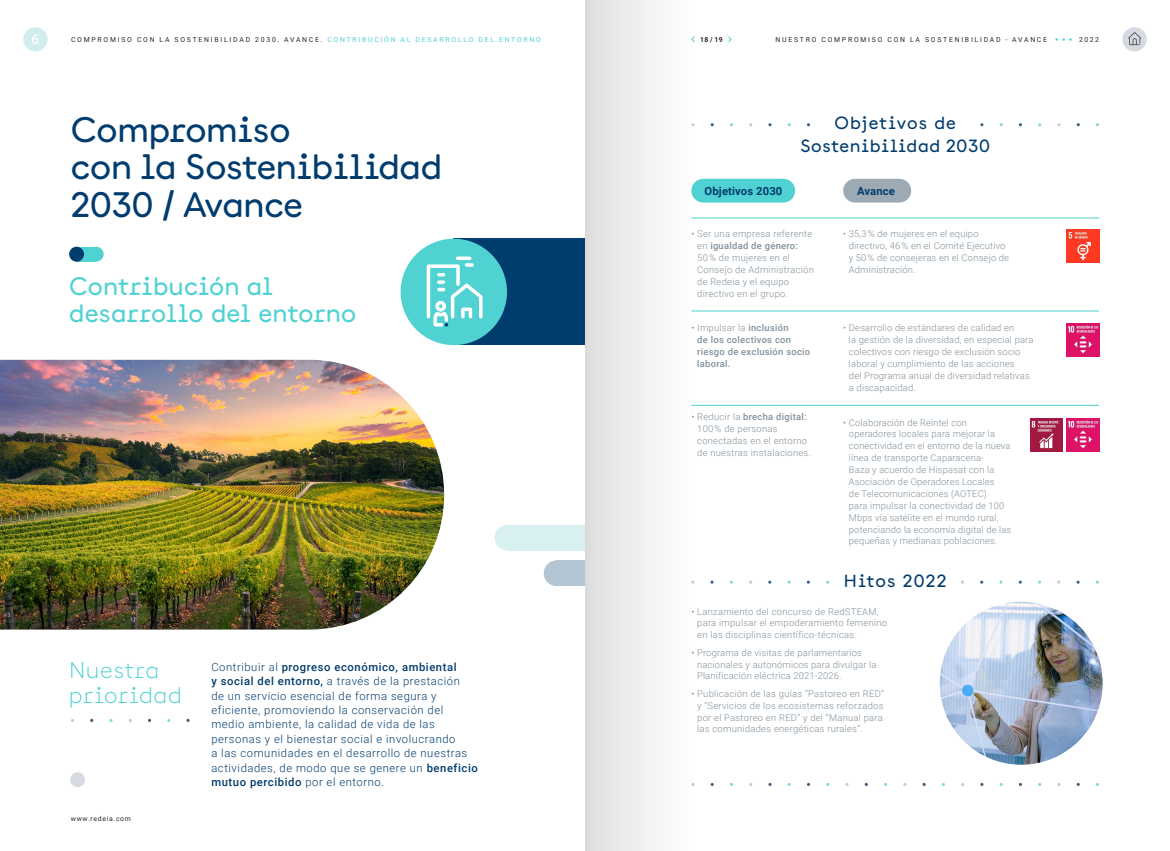
<style>
.page{position:relative;width:1170px;height:851px;background:#fff}
.page>*{position:absolute;margin:0;border:0;box-sizing:border-box;transform-origin:0 0}
.t1{font:500 35px/37.5px "Documan";color:#003c6e}
.t2{font:500 25px/27.5px "Documan";letter-spacing:.015em;color:#50d2d2}
.t3{font:300 22.5px/25px "Documan";letter-spacing:.04em;color:#50d2d2}
.t4{font:500 17.5px/22.5px "Documan";letter-spacing:.055em;color:#003c6e;text-align:center}
.t5{font:500 17.5px "Documan";letter-spacing:.075em;color:#003c6e}
.t6{font:500 13.12px "Documan";color:#fff}
.t7{font:300 11.25px/14.4px "Roboto";letter-spacing:.05em;color:#003c6e}
.t8{font:700 11.25px "Roboto";letter-spacing:.01em;color:#003c6e}
.t9{font:300 9.38px/11.9px "Roboto";letter-spacing:.02em;color:#81919b}
.t10{font:500 9.38px/11.9px "Roboto";letter-spacing:.03em;color:#81919b}
.t11{font:6.88px "Roboto";letter-spacing:.255em;color:#282827}
.t12{font:6.88px "Roboto";letter-spacing:.1em;color:#282827}
.t13{font:700 6.88px "Roboto";color:#282827}
.s1{color:#50d2d2}
.s2{font-family:"Documan";font-weight:300;font-size:10px;color:#50d2d2}
.s3{font-weight:500}
.s4{font-weight:300}
</style>
<div class="page">
<div style="left:1122px;top:27px;width:24px;height:24px;background:#d7dae2;border-radius:50%"></div>
<svg style="left:1128px;top:32px;width:13px;height:13px"></svg>
<hr style="left:691px;top:218px;width:407px;height:1px;background:#50d2d2">
<hr style="left:691px;top:405px;width:407px;height:1px;background:#50d2d2">
<hr style="left:691px;top:311px;width:407px;height:1px;background:#50d2d2">
<div style="left:854px;top:179px;width:45px;height:23px;background:#9baab4"></div>
<div style="left:703px;top:179px;width:80px;height:23px;background:#50d2d2"></div>
<div style="left:23px;top:27px;width:25px;height:24px;background:#d1eded;border-radius:50%"></div>
<svg style="left:728px;top:36px;width:4px;height:7px"></svg>
<div style="left:89px;top:247px;width:15px;height:14px;background:#50d2d2;border-radius:50%"></div>
<div style="left:77px;top:247px;width:19px;height:14px;background:#50d2d2"></div>
<div style="left:69px;top:247px;width:15px;height:14px;background:#003c6e;border-radius:50%"></div>
<div style="left:454px;top:239px;width:131px;height:106px;background:#003c6e"></div>
<div style="left:400px;top:239px;width:107px;height:106px;background:#50d2d2;border-radius:50%"></div>
<img style="left:0;top:360px;width:444px;height:269px">
<div style="left:494px;top:524px;width:26px;height:26px;background:#d8f0f0;border-radius:50%"></div>
<div style="left:507px;top:524px;width:78px;height:26px;background:#d8f0f0"></div>
<div style="left:543px;top:560px;width:26px;height:26px;background:#b3c5d3;border-radius:50%"></div>
<div style="left:556px;top:560px;width:29px;height:26px;background:#b3c5d3"></div>
<svg style="left:426px;top:256px;width:57px;height:71px"></svg>
<div style="left:585px;top:0;width:109px;height:850px;background:linear-gradient(to right,#dfdfdf,#fff)"></div>
<img style="left:1066px;top:229px;width:32px;height:33px">
<img style="left:1066px;top:323px;width:32px;height:33px">
<img style="left:1030px;top:418px;width:32px;height:33px">
<img style="left:1066px;top:418px;width:32px;height:33px">
<img style="left:939px;top:601px;width:163px;height:163px;border-radius:81px">
<svg style="left:109px;top:719px;width:4px;height:3px"></svg>
<div style="left:70px;top:772px;width:15px;height:15px;background:#d7dae2;border-radius:50%"></div>
<h3 class="t6" style="left:32px;top:28px;width:9px">6</h3>
<p class="t11" style="left:71px;top:34px;width:471px">COMPROMISO CON LA SOSTENIBILIDAD 2030. AVANCE. <span class="s1">CONTRIBUCIÓN AL DESARROLLO DEL ENTORNO</span></p>
<p class="t13" style="left:700px;top:34px;width:24px">18 / 19</p>
<p class="t11" style="left:775px;top:34px;width:325px">NUESTRO COMPROMISO CON LA SOSTENIBILIDAD - AVANCE <span class="s2">• • •</span> 2022</p>
<h1 class="t1" style="left:71px;top:105px;width:372px">Compromiso<br>con la Sostenibilidad<br>2030 / Avance</h1>
<h2 class="t2" style="left:69px;top:269px;width:288px">Contribución al desarrollo del entorno</h2>
<h3 class="t3" style="left:69px;top:654px;width:114px">Nuestra prioridad</h3>
<p class="t12" style="left:71px;top:813px;width:62px">www.redeia.com</p>
<p class="t7" style="left:211px;top:659px;width:268px">Contribuir al <span class="s3">progreso económico, ambiental<br>y social del entorno,</span> a través de la prestación<br>de un servicio esencial de forma segura y eficiente, promoviendo la conservación del medio ambiente, la calidad de vida de las personas y el bienestar social e involucrando<br>a las comunidades en el desarrollo de nuestras actividades, de modo que se genere un <span class="s3">beneficio mutuo percibido</span> por el entorno.</p>
<p class="t8" style="left:704px;top:183px;width:79px">Objetivos 2030</p>
<h3 class="t4" style="left:800px;top:109px;width:191px">Objetivos de<br>Sostenibilidad 2030</h3>
<p class="t8" style="left:857px;top:183px;width:39px">Avance</p>
<p class="t9" style="left:697px;top:228px;width:118px;text-indent:-6px">• Ser una empresa referente en <span class="s3">igualdad de género:<br></span>50 % de mujeres en el<br>Consejo de Administración de Redeia y el equipo directivo en el grupo.</p>
<p class="t10" style="left:697px;top:322px;width:115px;text-indent:-6px"><span class="s4">• Impulsar la</span> inclusión<br>de los colectivos con riesgo de exclusión socio laboral.</p>
<p class="t9" style="left:697px;top:410px;width:115px;text-indent:-6px">• Reducir la <span class="s3">brecha digital:<br></span>100 % de personas conectadas en el entorno de nuestras instalaciones.</p>
<p class="t9" style="left:848px;top:228px;width:162px;text-indent:-6px">• 35,3% de mujeres en el equipo directivo, 46% en el Comité Ejecutivo y 50 % de consejeras en el Consejo de<br>Administración.</p>
<p class="t9" style="left:848px;top:322px;width:186px;text-indent:-6px">• Desarrollo de estándares de calidad en<br>la gestión de la diversidad, en especial para colectivos con riesgo de exclusión socio laboral y cumplimiento de las acciones<br>del Programa anual de diversidad relativas a discapacidad.</p>
<p class="t9" style="left:848px;top:416px;width:164px;text-indent:-6px">• Colaboración de Reintel con operadores locales para mejorar la conectividad en el entorno de la nueva línea de transporte Caparacena-<br>Baza y acuerdo de Hispasat con la Asociación de Operadores Locales<br>de Telecomunicaciones (AOTEC)<br>para impulsar la conectividad de 100<br>Mbps vía satélite en el mundo rural, potenciando la economía digital de las pequeñas y medianas poblaciones.</p>
<h3 class="t5" style="left:843px;top:565px;width:104px">Hitos 2022</h3>
<p class="t9" style="left:697px;top:605px;width:191px;text-indent:-6px">• Lanzamiento del concurso de RedSTEAM, para impulsar el empoderamiento femenino en las disciplinas científico-técnicas.</p>
<p class="t9" style="left:697px;top:646px;width:181px;text-indent:-6px">• Programa de visitas de parlamentarios nacionales y autonómicos para divulgar la<br>Planificación eléctrica 2021-2026.</p>
<p class="t9" style="left:697px;top:687px;width:188px;text-indent:-6px">• Publicación de las guías “Pastoreo en RED” y “Servicios de los ecosistemas reforzados por el Pastoreo en RED” y del “Manual para las comunidades energéticas rurales”.</p>
</div>
